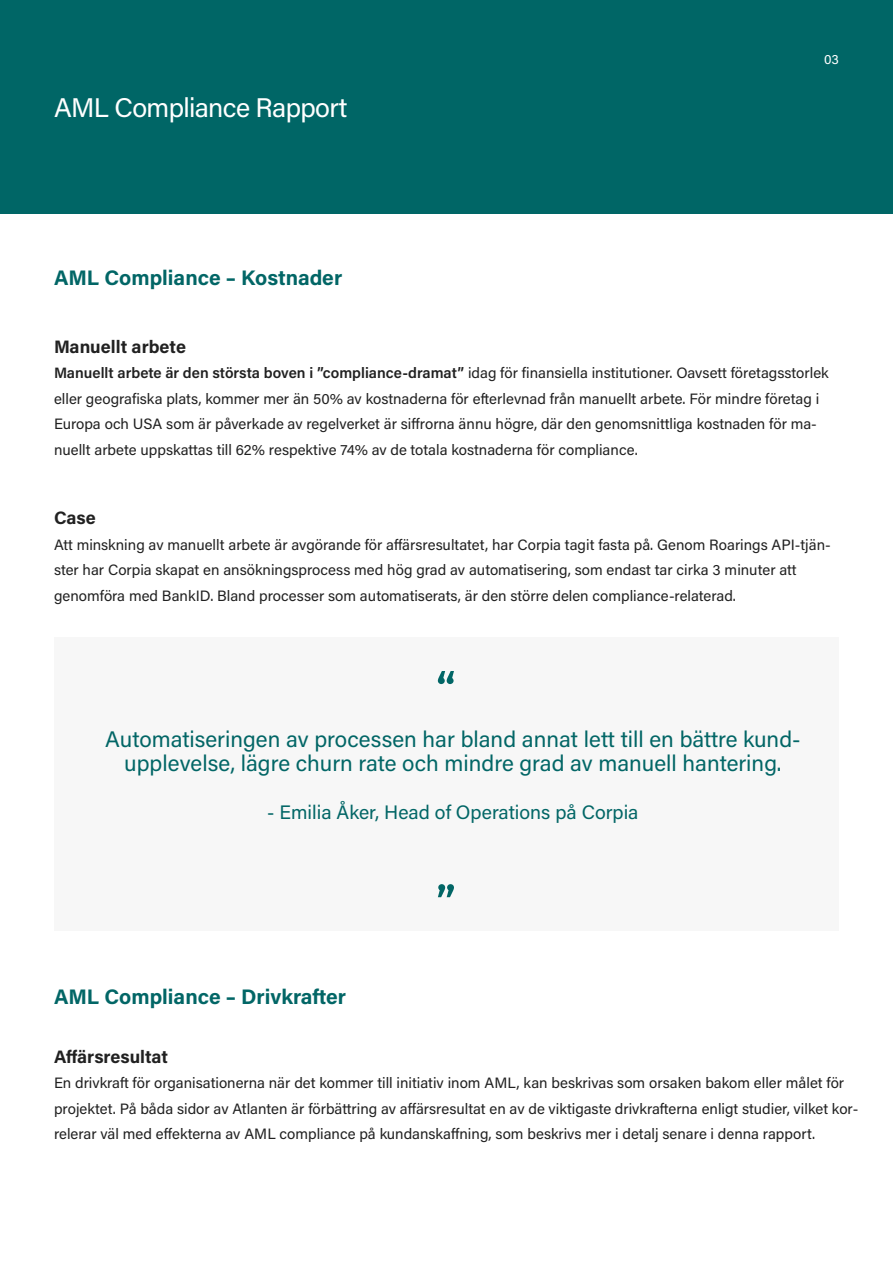
<style>
.page{position:relative;width:893px;height:1263px;background:#fff}
.page>*{position:absolute;margin:0;border:0;box-sizing:border-box;transform-origin:0 0}
.t1{font:27px "Acumin Variable Concept";letter-spacing:-.005em;color:#fff}
.t2{font:22.5px/24px "Acumin Variable Concept";letter-spacing:.02em;color:#026666;text-align:center}
.t3{font:21px "Acumin Variable Concept";letter-spacing:.05em;color:#026666}
.t4{font:19.5px "Acumin Variable Concept";letter-spacing:.02em;color:#026666}
.t5{font:18px "Acumin Variable Concept";letter-spacing:.055em;color:#212121}
.t6{font:15px/25.5px "Acumin Variable Concept";letter-spacing:.02em;color:#212121}
.t7{font:13.5px "Acumin Variable Concept";color:#fff}
</style>
<div class="page">
<div style="left:0;top:0;width:893px;height:194px;background:#066"></div>
<div style="left:0;top:194px;width:893px;height:20px;background:#066"></div>
<div style="left:54px;top:638px;width:785px;height:293px;background:#f7f7f7"></div>
<svg style="left:438px;top:671px;width:16px;height:13px"></svg>
<svg style="left:438px;top:884px;width:16px;height:13px"></svg>
<h1 class="t1" style="left:54px;top:89px;width:294px">AML Compliance Rapport</h1>
<h3 class="t3" style="left:54px;top:264px;width:288px">AML Compliance – Kostnader</h3>
<p class="t7" style="left:824px;top:50px;width:16px">03</p>
<p class="t5" style="left:54px;top:334px;width:133px">Manuellt arbete</p>
<p class="t6" style="left:54px;top:359px;width:776px">Manuellt arbete är den största boven i ”compliance-dramat” idag för finansiella institutioner. Oavsett företagsstorlek eller geografiska plats, kommer mer än 50% av kostnaderna för efterlevnad från manuellt arbete. För mindre företag i Europa och USA som är påverkade av regelverket är siffrorna ännu högre, där den genomsnittliga kostnaden för ma&shy;nuellt arbete uppskattas till 62% respektive 74% av de totala kostnaderna för compliance.</p>
<p class="t5" style="left:54px;top:505px;width:42px">Case</p>
<p class="t6" style="left:54px;top:531px;width:778px">Att minskning av manuellt arbete är avgörande för affärsresultatet, har Corpia tagit fasta på. Genom Roarings API-tjän&shy;ster har Corpia skapat en ansökningsprocess med hög grad av automatisering, som endast tar cirka 3 minuter att genomföra med BankID. Bland processer som automatiserats, är den större delen compliance-relaterad.</p>
<h2 class="t2" style="left:105px;top:727px;width:697px">Automatiseringen av processen har bland annat lett till en bättre kund&shy;upplevelse, lägre churn rate och mindre grad av manuell hantering.</h2>
<h3 class="t4" style="left:267px;top:799px;width:372px">- Emilia Åker, Head of Operations på Corpia</h3>
<h3 class="t3" style="left:54px;top:982px;width:292px">AML Compliance – Drivkrafter</h3>
<p class="t5" style="left:54px;top:1044px;width:114px">Affärsresultat</p>
<p class="t6" style="left:54px;top:1070px;width:806px">En drivkraft för organisationerna när det kommer till initiativ inom AML, kan beskrivas som orsaken bakom eller målet för projektet. På båda sidor av Atlanten är förbättring av affärsresultat en av de viktigaste drivkrafterna enligt studier, vilket kor&shy;relerar väl med effekterna av AML compliance på kundanskaffning, som beskrivs mer i detalj senare i denna rapport.</p>
</div>
